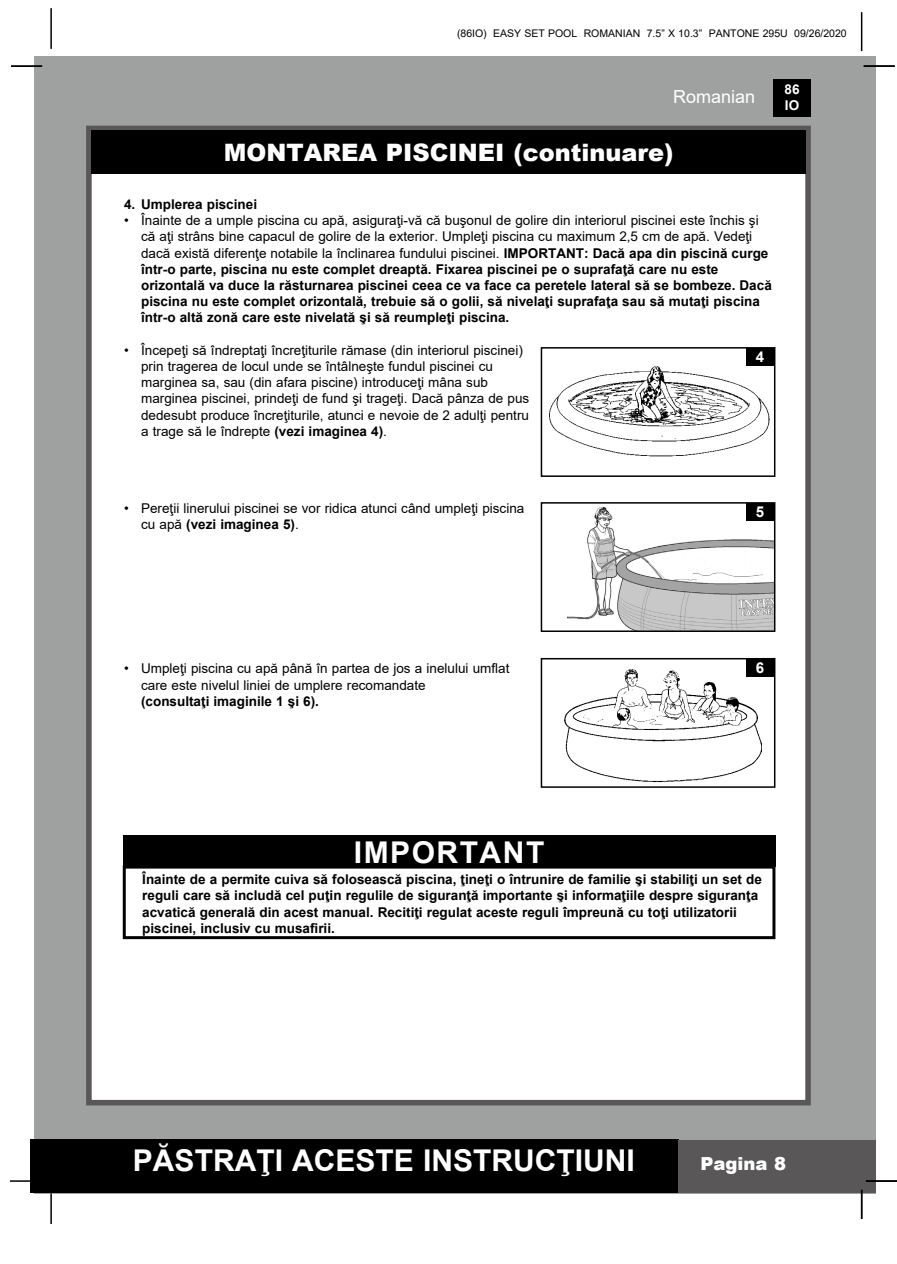
<style>
.page{position:relative;width:897px;height:1264px;background:#fff}
.page>*{position:absolute;margin:0;border:0;box-sizing:border-box;transform-origin:0 0}
.t1{font:700 30px "Arial";color:#fff}
.t2{font:700 30px "Arial";letter-spacing:.05em;color:#fff}
.t3{font:900 24px "Arial";color:#fff}
.t4{font:18px "Arial";color:#fff}
.t5{font:900 18px "Arial";color:#fff}
.t6{font:700 15px "Arial";color:#fff}
.t7{font:700 13.5px/16.2px "Arial";color:#000}
.t8{font:13.5px/16.2px "Arial";color:#000}
.t9{font:700 13.5px/16.2px "Arial";color:#fff}
.t10{font:10.5px "Arial";color:#000}
.s1{font-weight:400}
.s2{font-weight:700}
</style>
<div class="page">
<div style="left:34px;top:56px;width:841px;height:1137px;background:#9fa0a0"></div>
<div style="left:773px;top:79px;width:37px;height:38px;background:#000"></div>
<hr style="left:50px;top:8px;width:2px;height:41px;background:#000">
<hr style="left:860px;top:12px;width:2px;height:39px;background:#000">
<div style="left:30px;top:1140px;width:648px;height:53px;background:#000"></div>
<div style="left:678px;top:1140px;width:197px;height:53px;background:#595757"></div>
<hr style="left:50px;top:1193px;width:2px;height:31px;background:#000">
<hr style="left:10px;top:1180px;width:31px;height:1px;background:#000">
<div style="left:86px;top:126px;width:724px;height:979px;background:#fff;border:6px solid #595757"></div>
<div style="left:91px;top:130px;width:715px;height:44px;background:#000"></div>
<hr style="left:863px;top:65px;width:31px;height:2px;background:#000">
<hr style="left:865px;top:1180px;width:31px;height:1px;background:#000">
<hr style="left:860px;top:1189px;width:2px;height:30px;background:#000">
<hr style="left:11px;top:65px;width:31px;height:2px;background:#000">
<div style="left:123px;top:835px;width:652px;height:32px;background:#000"></div>
<div style="left:123px;top:865px;width:652px;height:74px;border:3px solid #000"></div>
<img style="left:549px;top:366px;width:221px;height:91px">
<div style="left:540px;top:347px;width:235px;height:130px;border:2px solid #000"></div>
<div style="left:746px;top:348px;width:28px;height:18px;background:#000"></div>
<img style="left:567px;top:507px;width:205px;height:122px">
<div style="left:540px;top:502px;width:235px;height:130px;border:2px solid #000"></div>
<div style="left:746px;top:503px;width:28px;height:18px;background:#000"></div>
<img style="left:564px;top:669px;width:197px;height:113px">
<div style="left:540px;top:658px;width:235px;height:130px;border:2px solid #000"></div>
<div style="left:746px;top:659px;width:28px;height:18px;background:#000"></div>
<p class="t10" style="left:457px;top:26px;width:391px">(86IO) EASY SET POOL ROMANIAN 7.5” X 10.3” PANTONE 295U 09/26/2020</p>
<h3 class="t4" style="left:673px;top:84px;width:84px">Romanian</h3>
<h2 class="t3" style="left:224px;top:135px;width:451px">MONTAREA PISCINEI (continuare)</h2>
<p class="t7" style="left:124px;top:196px;width:134px">4. Umplerea piscinei</p>
<p class="t7" style="left:141px;top:212px;width:632px;text-indent:-17px"><span class="s1">• Înainte de a umple piscina cu apă, asiguraţi-vă că buşonul de golire din interiorul piscinei este închis şi că aţi strâns bine capacul de golire de la exterior. Umpleţi piscina cu maximum 2,5 cm de apă. Vedeţi dacă există diferenţe notabile la înclinarea fundului piscinei.</span> IMPORTANT: Dacă apa din piscină curge într-o parte, piscina nu este complet dreaptă. Fixarea piscinei pe o suprafaţă care nu este orizontală va duce la răsturnarea piscinei ceea ce va face ca peretele lateral să se bombeze. Dacă piscina nu este complet orizontală, trebuie să o golii, să nivelaţi suprafaţa sau să mutaţi piscina într-o altă zonă care este nivelată şi să reumpleţi piscina.</p>
<p class="t8" style="left:141px;top:342px;width:389px;text-indent:-17px">• Începeţi să îndreptaţi încreţiturile rămase (din interiorul piscinei) prin tragerea de locul unde se întâlneşte fundul piscinei cu marginea sa, sau (din afara piscine) introduceţi mâna sub marginea piscinei, prindeţi de fund şi trageţi. Dacă pânza de pus dedesubt produce încreţiturile, atunci e nevoie de 2 adulţi pentru a trage să le îndrepte <span class="s2">(vezi imaginea 4)</span>.</p>
<p class="t6" style="left:755px;top:346px;width:10px">4</p>
<p class="t9" style="left:784px;top:81px;width:17px">86<br>IO</p>
<p class="t8" style="left:141px;top:500px;width:385px;text-indent:-17px">• Pereţii linerului piscinei se vor ridica atunci când umpleţi piscina cu apă <span class="s2">(vezi imaginea 5)</span>.</p>
<p class="t6" style="left:755px;top:501px;width:10px">5</p>
<p class="t8" style="left:141px;top:660px;width:370px;text-indent:-17px">• Umpleţi piscina cu apă până în partea de jos a inelului umflat care este nivelul liniei de umplere recomandate</p>
<p class="t7" style="left:141px;top:693px;width:179px">(consultaţi imaginile 1 şi 6).</p>
<p class="t6" style="left:755px;top:657px;width:10px">6</p>
<h1 class="t2" style="left:354px;top:831px;width:192px">IMPORTANT</h1>
<p class="t7" style="left:142px;top:871px;width:621px">Înainte de a permite cuiva să folosească piscina, ţineţi o întrunire de familie şi stabiliţi un set de reguli care să includă cel puţin regulile de siguranţă importante şi informaţiile despre siguranţa acvatică generală din acest manual. Recitiţi regulat aceste reguli împreună cu toţi utilizatorii piscinei, inclusiv cu musafirii.</p>
<h1 class="t1" style="left:133px;top:1139px;width:503px">PĂSTRAŢI ACESTE INSTRUCŢIUNI</h1>
<h3 class="t5" style="left:700px;top:1150px;width:87px">Pagina 8</h3>
</div>
